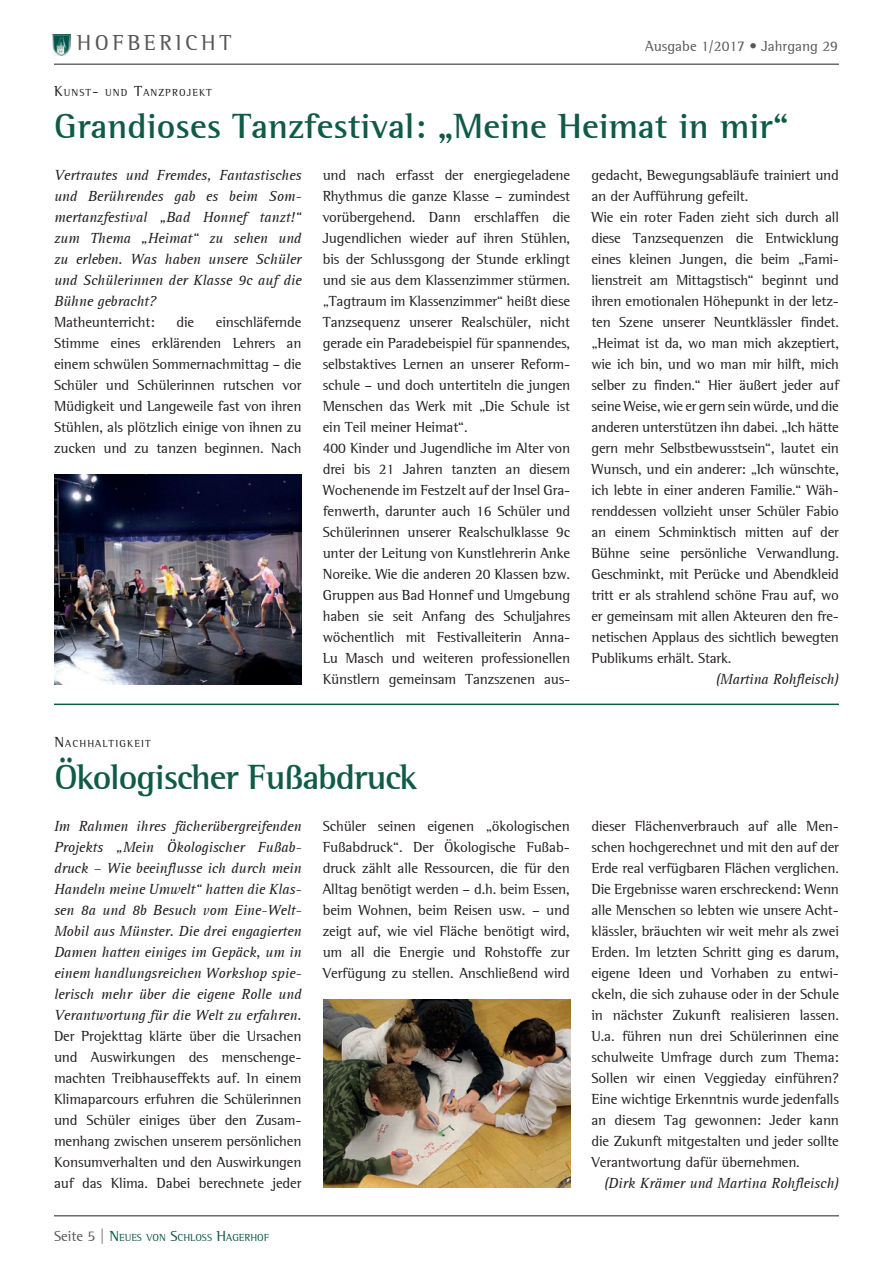
<style>
.page{position:relative;width:893px;height:1263px;background:#fff}
.page>*{position:absolute;margin:0;border:0;box-sizing:border-box;transform-origin:0 0}
.t1{font:700 36px "AT Rotis Semi Serif";color:#105a48}
.t2{font:700 36px "AT Rotis Semi Serif";letter-spacing:-.03em;color:#105a48}
.t3{font:22.35px "AT Rotis Semi Serif";letter-spacing:.16em;color:#57585a}
.t4{font:15px/21px "AT Rotis Semi Serif";letter-spacing:-.01em;color:#231f20;text-align:justify}
.t5{font:italic 15px/21px "AT Rotis Serif";letter-spacing:-.01em;color:#231f20;text-align:justify}
.t6{font:15px "AT Rotis Semi Serif";color:#57585a}
.t7{font:10.5px "AT Rotis Semi Serif";letter-spacing:.105em;color:#231f20}
.t8{font:10.5px "AT Rotis Semi Serif";color:#105a48}
.s1{font-size:15px}
.s2{font-size:15px;color:#57585a}
</style>
<div class="page">
<hr style="left:54px;top:64px;width:785px;height:1px;background:#231f20">
<hr style="left:54px;top:1215px;width:785px;height:1px;background:#231f20">
<img style="left:53px;top:35px;width:17px;height:20px">
<hr style="left:54px;top:704px;width:785px;height:1px;background:#105a48">
<img style="left:323px;top:999px;width:248px;height:188px">
<img style="left:54px;top:474px;width:248px;height:210px">
<h2 class="t3" style="left:77px;top:30px;width:156px">HOFBERICHT</h2>
<p class="t6" style="left:645px;top:38px;width:194px">Ausgabe 1/2017 • Jahrgang 29</p>
<p class="t7" style="left:54px;top:86px;width:159px"><span class="s1">K</span>UNST<span class="s1">-</span> UND <span class="s1">T</span>ANZPROJEKT</p>
<h1 class="t1" style="left:54px;top:104px;width:736px">Grandioses Tanzfestival: „Meine Heimat in mir“</h1>
<p class="t5" style="left:54px;top:165px;width:249px">Vertrautes und Fremdes, Fantastisches und Berührendes gab es beim Som&shy;mertanzfestival „Bad Honnef tanzt!“ zum Thema „Heimat“ zu sehen und zu erleben. Was haben unsere Schüler und Schülerinnen der Klasse 9c auf die Bühne gebracht?</p>
<p class="t4" style="left:54px;top:311px;width:102px">Matheunterricht:</p>
<p class="t4" style="left:176px;top:311px;width:19px">die</p>
<p class="t4" style="left:323px;top:164px;width:249px;text-align:left">und nach erfasst der energiegeladene Rhythmus die ganze Klasse – zumindest vorübergehend. Dann erschlaffen die Jugendlichen wieder auf ihren Stühlen, bis der Schlussgong der Stunde erklingt und sie aus dem Klassenzimmer stürmen. „Tagtraum im Klassenzimmer“ heißt diese Tanzsequenz unserer Realschüler, nicht gerade ein Paradebeispiel für spannendes, selbstaktives Lernen an unserer Reform&shy;schule – und doch untertiteln die jungen Menschen das Werk mit „Die Schule ist ein Teil meiner Heimat“.<br>400 Kinder und Jugendliche im Alter von drei bis 21 Jahren tanzten an diesem Wochenende im Festzelt auf der Insel Gra&shy;fenwerth, darunter auch 16 Schüler und Schülerinnen unserer Realschulklasse 9c unter der Leitung von Kunstlehrerin Anke Noreike. Wie die anderen 20 Klassen bzw.<br>Gruppen aus Bad Honnef und Umgebung haben sie seit Anfang des Schuljahres wöchentlich mit Festivalleiterin Anna-Lu Masch und weiteren professionellen Künstlern gemeinsam Tanzszenen aus-</p>
<p class="t4" style="left:591px;top:164px;width:249px;text-align:left">gedacht, Bewegungsabläufe trainiert und an der Aufführung gefeilt.<br>Wie ein roter Faden zieht sich durch all diese Tanzsequenzen die Entwicklung eines kleinen Jungen, die beim „Fami&shy;lienstreit am Mittagstisch“ beginnt und ihren emotionalen Höhepunkt in der letz&shy;ten Szene unserer Neuntklässler findet. „Heimat ist da, wo man mich akzeptiert, wie ich bin, und wo man mir hilft, mich selber zu finden.“ Hier äußert jeder auf seine Weise, wie er gern sein würde, und die anderen unterstützen ihn dabei. „Ich hätte gern mehr Selbstbewusstsein“, lautet ein Wunsch, und ein anderer: „Ich wünschte, ich lebte in einer anderen Familie.“ Wäh&shy;renddessen vollzieht unser Schüler Fabio an einem Schminktisch mitten auf der Bühne seine persönliche Verwandlung.<br>Geschminkt, mit Perücke und Abendkleid tritt er als strahlend schöne Frau auf, wo er gemeinsam mit allen Akteuren den fre&shy;netischen Applaus des sichtlich bewegten Publikums erhält. Stark.</p>
<p class="t4" style="left:54px;top:311px;width:249px;text-indent:162px">einschläfernde Stimme eines erklärenden Lehrers an einem schwülen Sommernachmittag – die Schüler und Schülerinnen rutschen vor Müdigkeit und Langeweile fast von ihren Stühlen, als plötzlich einige von ihnen zu zucken und zu tanzen beginnen. Nach</p>
<p class="t5" style="left:715px;top:669px;width:125px">(Martina Rohfleisch)</p>
<p class="t7" style="left:54px;top:737px;width:98px"><span class="s1">N</span>ACHHALTIGKEIT</p>
<h1 class="t2" style="left:54px;top:755px;width:364px">Ökologischer Fußabdruck</h1>
<p class="t5" style="left:54px;top:816px;width:249px">Im Rahmen ihres fächerübergreifenden Projekts „Mein Ökologischer Fußab&shy;druck – Wie beeinflusse ich durch mein Handeln meine Umwelt“ hatten die Klas&shy;sen 8a und 8b Besuch vom Eine-Welt-Mobil aus Münster. Die drei engagierten Damen hatten einiges im Gepäck, um in einem handlungsreichen Workshop spie&shy;lerisch mehr über die eigene Rolle und Verantwortung für die Welt zu erfahren.</p>
<p class="t4" style="left:54px;top:1025px;width:249px">Der Projekttag klärte über die Ursachen und Auswirkungen des menschenge&shy;machten Treibhauseffekts auf. In einem Klimaparcours erfuhren die Schülerinnen und Schüler einiges über den Zusam&shy;menhang zwischen unserem persönlichen Konsumverhalten und den Auswirkungen auf das Klima. Dabei berechnete jeder</p>
<p class="t4" style="left:323px;top:815px;width:249px">Schüler seinen eigenen „ökologischen Fußabdruck“. Der Ökologische Fußab&shy;druck zählt alle Ressourcen, die für den Alltag benötigt werden – d.h. beim Essen, beim Wohnen, beim Reisen usw. – und zeigt auf, wie viel Fläche benötigt wird, um all die Energie und Rohstoffe zur Verfügung zu stellen. Anschließend wird</p>
<p class="t4" style="left:591px;top:815px;width:249px">dieser Flächenverbrauch auf alle Men&shy;schen hochgerechnet und mit den auf der Erde real verfügbaren Flächen verglichen.<br>Die Ergebnisse waren erschreckend: Wenn alle Menschen so lebten wie unsere Acht&shy;klässler, bräuchten wir weit mehr als zwei Erden. Im letzten Schritt ging es darum, eigene Ideen und Vorhaben zu entwi&shy;ckeln, die sich zuhause oder in der Schule in nächster Zukunft realisieren lassen.<br>U.a. führen nun drei Schülerinnen eine schulweite Umfrage durch zum Thema:<br>Sollen wir einen Veggieday einführen?<br>Eine wichtige Erkenntnis wurde jedenfalls an diesem Tag gewonnen: Jeder kann die Zukunft mitgestalten und jeder sollte Verantwortung dafür übernehmen.</p>
<p class="t5" style="left:604px;top:1173px;width:237px">(Dirk Krämer und Martina Rohfleisch)</p>
<p class="t8" style="left:54px;top:1231px;width:217px"><span class="s2">Seite 5 |</span> <span class="s1">N</span>EUES VON <span class="s1">S</span>CHLOSS <span class="s1">H</span>AGERHOF</p>
</div>
